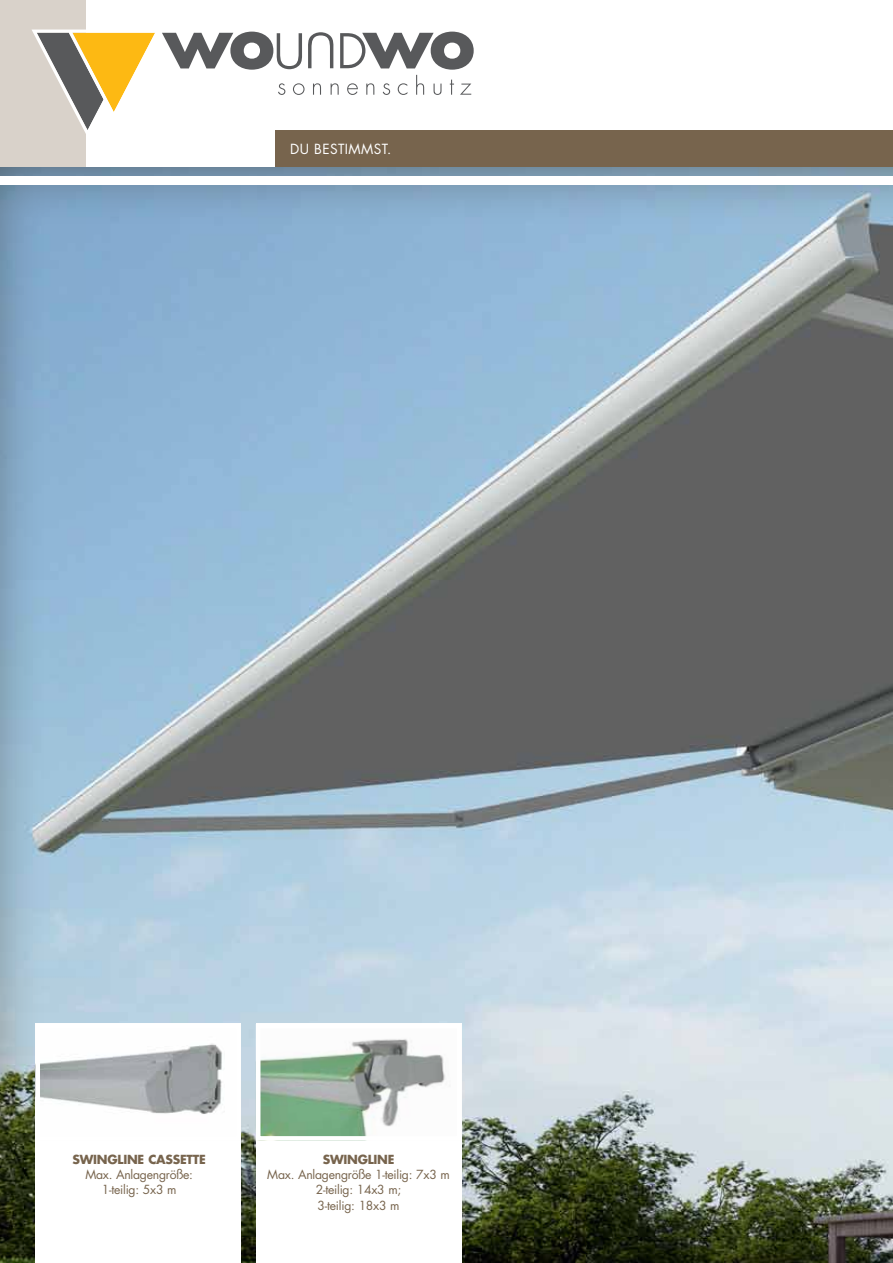
<style>
.page{position:relative;width:893px;height:1263px;background:#fff}
.page>*{position:absolute;margin:0;border:0;box-sizing:border-box;transform-origin:0 0}
.t1{font:13.65px "Futura";color:#fff}
.t2{font:12.15px/15.3px "Futura";letter-spacing:-.02em;color:#77644d;text-align:center}
.t3{font:700 12.15px "Futura";letter-spacing:-.02em;color:#77644d}
</style>
<div class="page">
<div style="left:0;top:0;width:86px;height:1229px;background:#d9d2ca"></div>
<div style="left:0;top:167px;width:893px;height:1096px;background:#77644d;opacity:.75"></div>
<div style="left:275px;top:130px;width:618px;height:37px;background:#77644d"></div>
<div style="left:0;top:176px;width:893px;height:9px;background:#fff"></div>
<div style="left:256px;top:1024px;width:205px;height:239px;background:#fff"></div>
<img style="left:262px;top:1039px;width:184px;height:96px">
<div style="left:256px;top:1024px;width:205px;height:117px;border:5px solid #fff"></div>
<div style="left:35px;top:1024px;width:206px;height:239px;background:#fff"></div>
<img style="left:41px;top:1043px;width:182px;height:71px">
<svg style="left:32px;top:30px;width:442px;height:104px"></svg>
<p class="t1" style="left:290px;top:139px;width:34px">DU BESTIMMST</p>
<p class="t1" style="left:387px;top:139px;width:6px">.</p>
<p class="t3" style="left:73px;top:1151px;width:135px">SWINGLINE CASSETTE</p>
<p class="t2" style="left:85px;top:1167px;width:109px">Max. Anlagengröße:<br>1-teilig: 5x3 m</p>
<p class="t3" style="left:323px;top:1151px;width:73px">SWINGLINE</p>
<p class="t2" style="left:267px;top:1167px;width:184px">Max. Anlagengröße 1-teilig: 7x3 m<br>2-teilig: 14x3 m;<br>3-teilig: 18x3 m</p>
</div>
